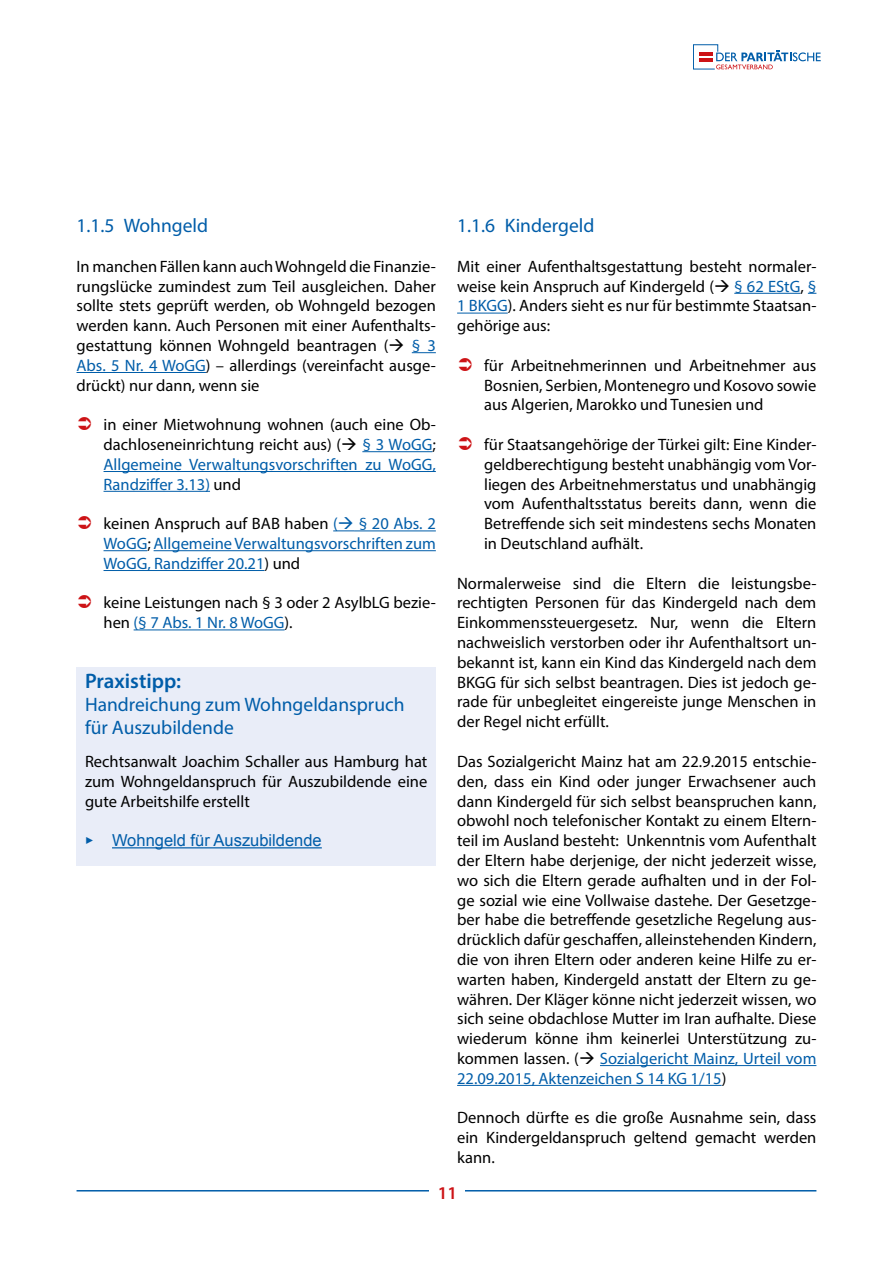
<style>
.page{position:relative;width:893px;height:1263px;background:#fff}
.page>*{position:absolute;margin:0;border:0;box-sizing:border-box;transform-origin:0 0}
.t1{font:600 21px "Myriad Pro";color:#005da9}
.t2{font:19.5px/23.4px "Myriad Pro";color:#005da9}
.t3{font:600 18px "Myriad Pro";color:#cd1316}
.t4{font:16.5px/19.8px "Myriad Pro";color:#000;text-align:justify}
.t5{font:16.5px/19.8px "Myriad Pro";color:#005da9;text-align:justify}
.t6{font:16.5px "Arial";color:#005da9}
.s1{color:#005da9}
.s2{color:#000}
.s3{font-family:"Chantilly"}
</style>
<div class="page">
<hr style="left:77px;top:1190px;width:739px;height:1px;background:#005da9">
<div style="left:429px;top:1185px;width:36px;height:26px;background:#fff"></div>
<svg style="left:693px;top:44px;width:128px;height:25px"></svg>
<svg style="left:412px;top:352px;width:24px;height:1px"></svg>
<hr style="left:77px;top:372px;width:129px;height:1px;background:#005da9">
<hr style="left:362px;top:451px;width:70px;height:1px;background:#005da9">
<hr style="left:104px;top:471px;width:332px;height:1px;background:#005da9">
<hr style="left:104px;top:491px;width:106px;height:1px;background:#005da9">
<svg style="left:333px;top:530px;width:21px;height:1px"></svg>
<hr style="left:354px;top:530px;width:82px;height:1px;background:#005da9">
<hr style="left:104px;top:550px;width:43px;height:1px;background:#005da9">
<hr style="left:154px;top:550px;width:282px;height:1px;background:#005da9">
<hr style="left:104px;top:570px;width:160px;height:1px;background:#005da9">
<hr style="left:134px;top:629px;width:151px;height:1px;background:#005da9">
<hr style="left:734px;top:293px;width:66px;height:1px;background:#005da9">
<hr style="left:457px;top:313px;width:51px;height:1px;background:#005da9">
<hr style="left:600px;top:1065px;width:216px;height:1px;background:#005da9">
<hr style="left:457px;top:1085px;width:265px;height:1px;background:#005da9">
<div style="left:77px;top:668px;width:359px;height:198px;background:#e9edf8"></div>
<hr style="left:112px;top:847px;width:210px;height:1px;background:#005da9">
<p class="t2" style="left:77px;top:214px;width:133px">1.1.5 Wohngeld</p>
<p class="t4" style="left:77px;top:256px;width:361px">In manchen Fällen kann auch Wohngeld die Finanzie&shy;rungslücke zumindest zum Teil ausgleichen. Daher sollte stets geprüft werden, ob Wohngeld bezogen werden kann. Auch Personen mit einer Aufenthalts&shy;gestattung können Wohngeld beantragen (→ <span class="s1">§ 3<br>Abs. 5 Nr. 4 WoGG</span>) – allerdings (vereinfacht ausge&shy;drückt) nur dann, wenn sie</p>
<p class="t4" style="left:104px;top:415px;width:334px">in einer Mietwohnung wohnen (auch eine Ob&shy;dachloseneinrichtung reicht aus) (→ <span class="s1">§ 3 WoGG</span>; <span class="s1">Allgemeine Verwaltungsvorschriften zu WoGG, Randziffer 3.13)</span> und</p>
<p class="t5" style="left:104px;top:514px;width:334px"><span class="s2">keinen Anspruch auf BAB haben</span> (→ § 20 Abs. 2<br>WoGG<span class="s2">;</span> Allgemeine Verwaltungsvorschriften zum WoGG, Randziffer 20.21<span class="s2">) und</span></p>
<p class="t4" style="left:104px;top:593px;width:334px">keine Leistungen nach § 3 oder 2 AsylbLG bezie&shy;hen <span class="s1">(§ 7 Abs. 1 Nr. 8 WoGG</span>).</p>
<p class="t1" style="left:85px;top:667px;width:98px">Praxistipp:</p>
<p class="t2" style="left:85px;top:692px;width:321px">Handreichung zum Wohngeldanspruch für Auszubildende</p>
<p class="t4" style="left:85px;top:751px;width:344px">Rechtsanwalt Joachim Schaller aus Hamburg hat zum Wohngeldanspruch für Auszubildende eine gute Arbeitshilfe erstellt</p>
<p class="t6" style="left:85px;top:829px;width:238px"><span class="s3">‣</span> Wohngeld für Auszubildende</p>
<p class="t2" style="left:457px;top:214px;width:139px">1.1.6 Kindergeld</p>
<p class="t4" style="left:457px;top:256px;width:361px">Mit einer Aufenthaltsgestattung besteht normaler&shy;weise kein Anspruch auf Kindergeld (→ <span class="s1">§ 62 EStG</span>, <span class="s1">§ 1 BKGG</span>). Anders sieht es nur für bestimmte Staatsan&shy;gehörige aus:</p>
<p class="t4" style="left:484px;top:355px;width:334px">für Arbeitnehmerinnen und Arbeitnehmer aus Bosnien, Serbien, Montenegro und Kosovo sowie aus Algerien, Marokko und Tunesien und</p>
<p class="t4" style="left:484px;top:434px;width:334px">für Staatsangehörige der Türkei gilt: Eine Kinder&shy;geldberechtigung besteht unabhängig vom Vor&shy;liegen des Arbeitnehmerstatus und unabhängig vom Aufenthaltsstatus bereits dann, wenn die Betreffende sich seit mindestens sechs Monaten in Deutschland aufhält.</p>
<p class="t4" style="left:457px;top:573px;width:361px">Normalerweise sind die Eltern die leistungsbe&shy;rechtigten Personen für das Kindergeld nach dem Einkommenssteuergesetz. Nur, wenn die Eltern nachweislich verstorben oder ihr Aufenthaltsort un&shy;bekannt ist, kann ein Kind das Kindergeld nach dem BKGG für sich selbst beantragen. Dies ist jedoch ge&shy;rade für unbegleitet eingereiste junge Menschen in der Regel nicht erfüllt.</p>
<p class="t4" style="left:457px;top:751px;width:361px">Das Sozialgericht Mainz hat am 22.9.2015 entschie&shy;den, dass ein Kind oder junger Erwachsener auch dann Kindergeld für sich selbst beanspruchen kann, obwohl noch telefonischer Kontakt zu einem Eltern&shy;teil im Ausland besteht: Unkenntnis vom Aufenthalt der Eltern habe derjenige, der nicht jederzeit wisse, wo sich die Eltern gerade aufhalten und in der Fol&shy;ge sozial wie eine Vollwaise dastehe. Der Gesetzge&shy;ber habe die betreffende gesetzliche Regelung aus&shy;drücklich dafür geschaffen, alleinstehenden Kindern, die von ihren Eltern oder anderen keine Hilfe zu er&shy;warten haben, Kindergeld anstatt der Eltern zu ge&shy;währen. Der Kläger könne nicht jederzeit wissen, wo sich seine obdachlose Mutter im Iran aufhalte. Diese wiederum könne ihm keinerlei Unterstützung zu&shy;kommen lassen. (→ <span class="s1">Sozialgericht Mainz, Urteil vom 22.09.2015, Aktenzeichen S 14 KG 1/15</span>)</p>
<p class="t4" style="left:457px;top:1108px;width:361px">Dennoch dürfte es die große Ausnahme sein, dass ein Kindergeldanspruch geltend gemacht werden kann.</p>
<p class="t3" style="left:438px;top:1181px;width:21px">11</p>
</div>
